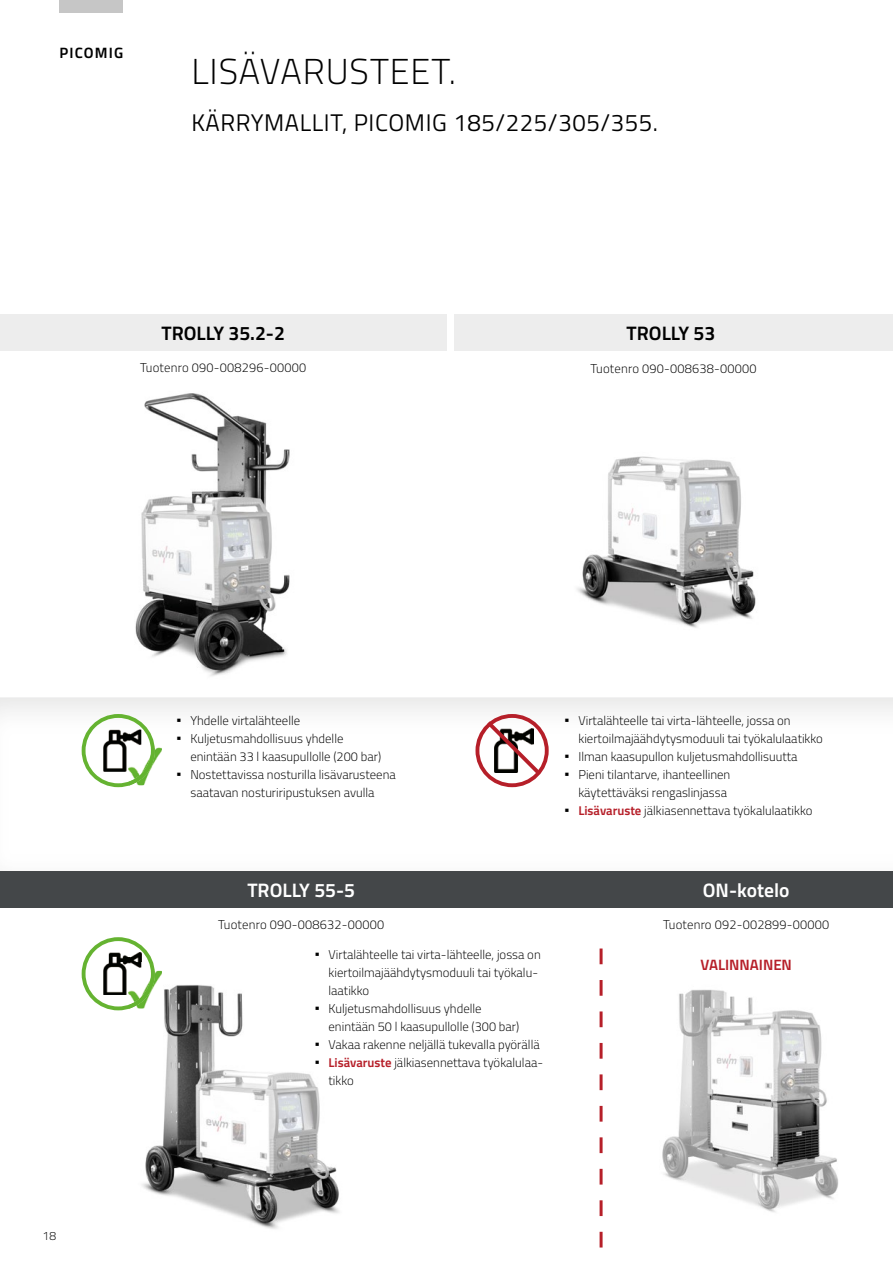
<style>
.page{position:relative;width:893px;height:1263px;background:#fff}
.page>*{position:absolute;margin:0;border:0;box-sizing:border-box;transform-origin:0 0}
.t1{font:300 36px "Titillium Text";letter-spacing:.025em;color:#000}
.t2{font:24px "Titillium Text";letter-spacing:.025em;color:#000}
.t3{font:700 19.5px "Titillium Text";color:#000}
.t4{font:700 19.5px "Titillium Text";color:#fff}
.t5{font:700 15px "Titillium Text";color:#b61f29}
.t6{font:700 15px "Titillium Text";letter-spacing:.075em;color:#000}
.t7{font:300 12.75px/18px "Titillium Text";color:#000}
.t8{font:300 12px "Titillium Text";color:#000}
.s1{font-family:"Arial";font-weight:400;font-size:14.25px}
.s2{font-weight:700;color:#b61f29}
</style>
<div class="page">
<div style="left:60px;top:0;width:63px;height:13px;background:#c6c6c6"></div>
<img style="left:0;top:697px;width:893px;height:175px">
<div style="left:0;top:315px;width:446px;height:36px;background:#ededed"></div>
<div style="left:454px;top:315px;width:439px;height:36px;background:#ededed"></div>
<div style="left:0;top:872px;width:893px;height:36px;background:#444749"></div>
<hr style="left:600px;top:948px;width:3px;height:16px;background:#b61f29">
<hr style="left:600px;top:980px;width:3px;height:16px;background:#b61f29">
<hr style="left:600px;top:1011px;width:3px;height:16px;background:#b61f29">
<hr style="left:600px;top:1043px;width:3px;height:16px;background:#b61f29">
<hr style="left:600px;top:1074px;width:3px;height:16px;background:#b61f29">
<hr style="left:600px;top:1106px;width:3px;height:15px;background:#b61f29">
<hr style="left:600px;top:1137px;width:3px;height:16px;background:#b61f29">
<hr style="left:600px;top:1169px;width:3px;height:15px;background:#b61f29">
<hr style="left:600px;top:1200px;width:3px;height:16px;background:#b61f29">
<hr style="left:600px;top:1232px;width:3px;height:15px;background:#b61f29">
<img style="left:113px;top:970px;width:226px;height:259px">
<svg style="left:82px;top:937px;width:73px;height:73px"></svg>
<img style="left:155px;top:971px;width:7px;height:37px">
<img style="left:129px;top:971px;width:26px;height:37px">
<svg style="left:475px;top:714px;width:74px;height:73px"></svg>
<svg style="left:82px;top:714px;width:73px;height:73px"></svg>
<img style="left:155px;top:748px;width:7px;height:37px">
<img style="left:129px;top:748px;width:26px;height:37px">
<img style="left:135px;top:393px;width:155px;height:283px">
<img style="left:577px;top:456px;width:179px;height:172px">
<img style="left:662px;top:989px;width:177px;height:223px">
<p class="t6" style="left:60px;top:41px;width:65px">PICOMIG</p>
<h1 class="t1" style="left:191px;top:46px;width:266px">LISÄVARUSTEET.</h1>
<h2 class="t2" style="left:191px;top:105px;width:468px">KÄRRYMALLIT, PICOMIG 185/225/305/355.</h2>
<h3 class="t3" style="left:161px;top:318px;width:125px">TROLLY 35.2-2</h3>
<h3 class="t3" style="left:627px;top:318px;width:90px">TROLLY 53</h3>
<p class="t7" style="left:140px;top:358px;width:167px">Tuotenro 090-008296-00000</p>
<p class="t7" style="left:591px;top:359px;width:167px">Tuotenro 090-008638-00000</p>
<p class="t8" style="left:43px;top:1227px;width:15px">18</p>
<p class="t7" style="left:177px;top:711px;width:125px"><span class="s1">▪</span> Yhdelle virtalähteelle</p>
<p class="t7" style="left:190px;top:729px;width:192px;text-indent:-14px"><span class="s1">▪</span> Kuljetusmahdollisuus yhdelle enintään 33 l kaasupullolle (200 bar)</p>
<p class="t7" style="left:177px;top:765px;width:221px;text-align:center"><span class="s1">▪</span> Nostettavissa nosturilla lisävarusteena saatavan nosturiripustuksen avulla</p>
<p class="t7" style="left:578px;top:711px;width:246px;text-indent:-14px"><span class="s1">▪</span> Virtalähteelle tai virta-lähteelle, jossa on kiertoilmajäähdytysmoduuli tai työkalulaatikko</p>
<p class="t7" style="left:564px;top:747px;width:235px"><span class="s1">▪</span> Ilman kaasupullon kuljetusmahdollisuutta</p>
<p class="t7" style="left:564px;top:765px;width:167px;text-align:right"><span class="s1">▪</span> Pieni tilantarve, ihanteellinen käytettäväksi rengaslinjassa</p>
<p class="t7" style="left:564px;top:801px;width:250px"><span class="s1">▪</span> <span class="s2">Lisävaruste</span> jälkiasennettava työkalulaatikko</p>
<h3 class="t4" style="left:247px;top:875px;width:109px">TROLLY 55-5</h3>
<p class="t7" style="left:218px;top:915px;width:167px">Tuotenro 090-008632-00000</p>
<p class="t7" style="left:329px;top:945px;width:214px;text-indent:-14px"><span class="s1">▪</span> Virtalähteelle tai virta-lähteelle, jossa on kiertoilmajäähdytysmoduuli tai työkalu&shy;laatikko</p>
<p class="t7" style="left:329px;top:999px;width:192px;text-indent:-14px"><span class="s1">▪</span> Kuljetusmahdollisuus yhdelle enintään 50 l kaasupullolle (300 bar)</p>
<p class="t7" style="left:315px;top:1035px;width:227px"><span class="s1">▪</span> Vakaa rakenne neljällä tukevalla pyörällä</p>
<p class="t7" style="left:329px;top:1053px;width:216px;text-indent:-14px"><span class="s1">▪</span> <span class="s2">Lisävaruste</span> jälkiasennettava työkalulaa&shy;tikko</p>
<h3 class="t4" style="left:703px;top:875px;width:88px">ON-kotelo</h3>
<p class="t7" style="left:663px;top:915px;width:167px">Tuotenro 092-002899-00000</p>
<p class="t5" style="left:700px;top:953px;width:93px">VALINNAINEN</p>
</div>
